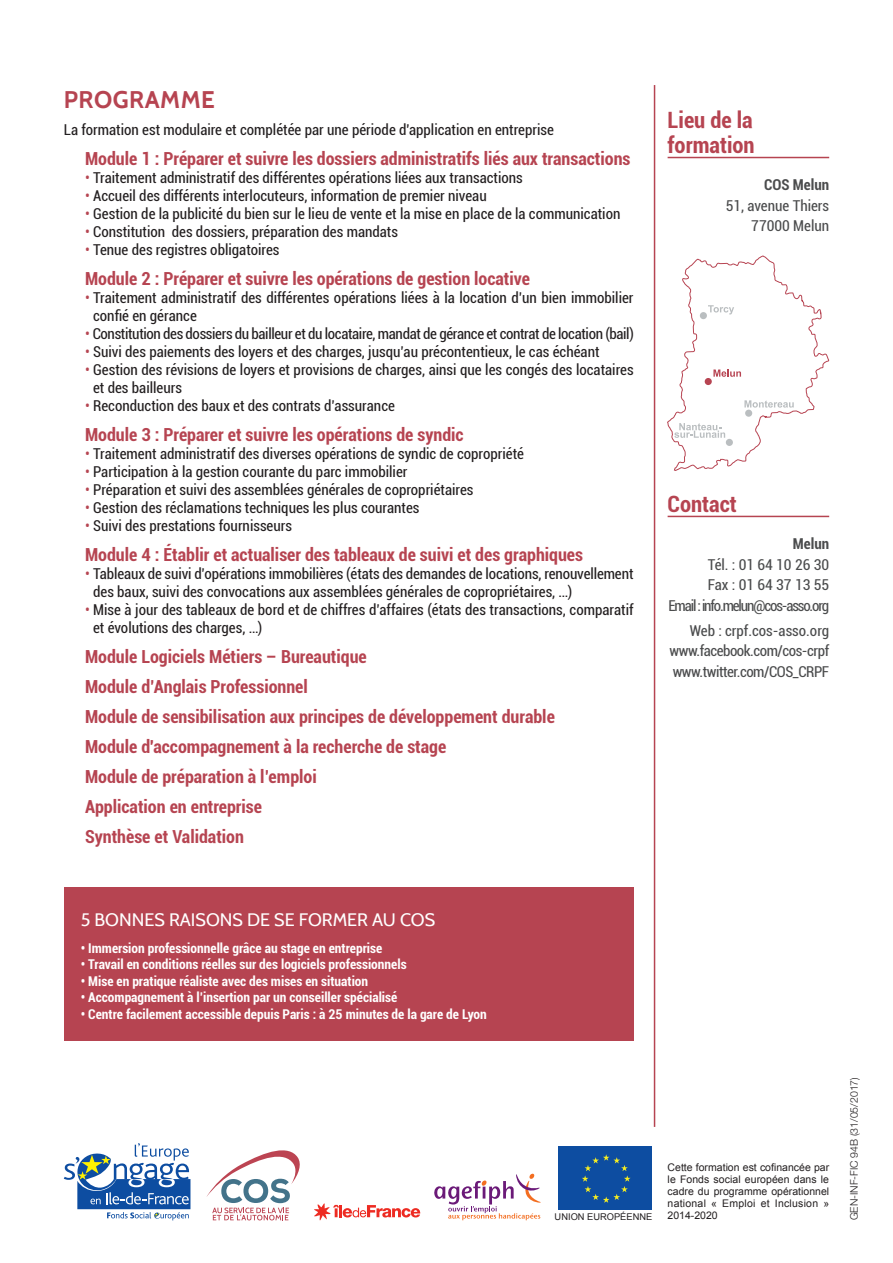
<style>
.page{position:relative;width:893px;height:1263px;background:#fff}
.page>*{position:absolute;margin:0;border:0;box-sizing:border-box;transform-origin:0 0}
.t1{font:700 24px "Cabin";letter-spacing:.02em;color:#b64451}
.t2{font:700 condensed 22.5px/24.8px "Roboto";color:#b64451}
.t3{font:700 condensed 18px/30px "Roboto";color:#b64451}
.t4{font:18px "Cabin";color:#fff}
.t5{font:condensed 15px/18px "Roboto";color:#231f20}
.t6{font:condensed 15px "Roboto";letter-spacing:-.025em;color:#231f20}
.t7{font:condensed 15px/20.7px "Roboto";letter-spacing:-.03em;color:#4b4c4d;text-align:justify}
.t8{font:condensed 15px/20.7px "Roboto";letter-spacing:-.075em;color:#4b4c4d;text-align:right}
.t9{font:condensed 15px/20.7px "Roboto";color:#4b4c4d;text-align:right}
.t10{font:700 condensed 15px "Roboto";color:#4b4c4d}
.t11{font:700 condensed 13.5px "Roboto";color:#fff}
.t12{font:10.5px/12px "Arial";color:#231f20;text-align:justify}
.t13{font:300 10.5px "Helvetica Neue LT Pro";color:#231f20}
.t14{font:9.3px "Arial";color:#231f20}
.s1{color:#b64451}
</style>
<div class="page">
<div style="left:64px;top:887px;width:570px;height:153px;background:#b64451"></div>
<hr style="left:654px;top:85px;width:1px;height:1042px;background:#b64451">
<hr style="left:668px;top:157px;width:161px;height:1px;background:#b64451">
<hr style="left:668px;top:516px;width:161px;height:1px;background:#b64451">
<svg style="left:667px;top:256px;width:162px;height:215px"></svg>
<svg style="left:206px;top:1150px;width:94px;height:70px"></svg>
<svg style="left:434px;top:1174px;width:107px;height:46px"></svg>
<svg style="left:314px;top:1203px;width:106px;height:17px"></svg>
<div style="left:558px;top:1146px;width:93px;height:64px;background:#0d4da1"></div>
<svg style="left:582px;top:1154px;width:49px;height:49px"></svg>
<svg style="left:64px;top:1143px;width:126px;height:77px"></svg>
<h1 class="t1" style="left:64px;top:85px;width:152px">PROGRAMME</h1>
<p class="t5" style="left:64px;top:120px;width:492px">La formation est modulaire et complétée par une période d'application en entreprise</p>
<p class="t3" style="left:85px;top:143px;width:547px">Module 1 : Préparer et suivre les dossiers administratifs liés aux transactions</p>
<p class="t5" style="left:85px;top:168px;width:439px"><span class="s1">•</span> Traitement administratif des différentes opérations liées aux transactions</p>
<p class="t5" style="left:85px;top:186px;width:403px"><span class="s1">•</span> Accueil des différents interlocuteurs, information de premier niveau</p>
<p class="t5" style="left:85px;top:204px;width:537px"><span class="s1">•</span> Gestion de la publicité du bien sur le lieu de vente et la mise en place de la communication</p>
<p class="t5" style="left:85px;top:222px;width:314px"><span class="s1">•</span> Constitution des dossiers, préparation des mandats</p>
<p class="t5" style="left:85px;top:240px;width:196px"><span class="s1">•</span> Tenue des registres obligatoires</p>
<p class="t3" style="left:85px;top:263px;width:446px">Module 2 : Préparer et suivre les opérations de gestion locative</p>
<p class="t5" style="left:93px;top:288px;width:542px;text-indent:-8px"><span class="s1">•</span> Traitement administratif des différentes opérations liées à la location d’un bien immobilier confié en gérance</p>
<p class="t6" style="left:85px;top:323px;width:550px"><span class="s1">•</span> Constitution des dossiers du bailleur et du locataire, mandat de gérance et contrat de location (bail)</p>
<p class="t5" style="left:85px;top:342px;width:516px"><span class="s1">•</span> Suivi des paiements des loyers et des charges, jusqu’au précontentieux, le cas échéant</p>
<p class="t5" style="left:93px;top:360px;width:542px;text-indent:-8px"><span class="s1">•</span> Gestion des révisions de loyers et provisions de charges, ainsi que les congés des locataires et des bailleurs</p>
<p class="t5" style="left:85px;top:396px;width:311px"><span class="s1">•</span> Reconduction des baux et des contrats d’assurance</p>
<p class="t3" style="left:85px;top:419px;width:380px">Module 3 : Préparer et suivre les opérations de syndic</p>
<p class="t5" style="left:85px;top:444px;width:440px"><span class="s1">•</span> Traitement administratif des diverses opérations de syndic de copropriété</p>
<p class="t5" style="left:85px;top:462px;width:324px"><span class="s1">•</span> Participation à la gestion courante du parc immobilier</p>
<p class="t5" style="left:85px;top:480px;width:390px"><span class="s1">•</span> Préparation et suivi des assemblées générales de copropriétaires</p>
<p class="t5" style="left:85px;top:498px;width:336px"><span class="s1">•</span> Gestion des réclamations techniques les plus courantes</p>
<p class="t5" style="left:85px;top:516px;width:209px"><span class="s1">•</span> Suivi des prestations fournisseurs</p>
<p class="t3" style="left:85px;top:539px;width:500px">Module 4 : Établir et actualiser des tableaux de suivi et des graphiques</p>
<p class="t5" style="left:93px;top:564px;width:542px;text-indent:-8px"><span class="s1">•</span> Tableaux de suivi d’opérations immobilières (états des demandes de locations, renouvellement des baux, suivi des convocations aux assemblées générales de copropriétaires, …)</p>
<p class="t5" style="left:93px;top:600px;width:542px;text-indent:-8px"><span class="s1">•</span> Mise à jour des tableaux de bord et de chiffres d’affaires (états des transactions, comparatif et évolutions des charges, …)</p>
<p class="t3" style="left:85px;top:641px;width:471px">Module Logiciels Métiers – Bureautique<br>Module d’Anglais Professionnel<br>Module de sensibilisation aux principes de développement durable Module d'accompagnement à la recherche de stage<br>Module de préparation à l’emploi<br>Application en entreprise<br>Synthèse et Validation</p>
<h2 class="t2" style="left:668px;top:107px;width:88px">Lieu de la formation</h2>
<p class="t10" style="left:764px;top:174px;width:66px">COS Melun</p>
<p class="t9" style="left:726px;top:195px;width:105px">51, avenue Thiers<br>77000 Melun</p>
<h2 class="t2" style="left:668px;top:491px;width:71px">Contact</h2>
<p class="t10" style="left:793px;top:533px;width:38px">Melun</p>
<p class="t8" style="left:668px;top:553px;width:162px">Tél. : 01 64 10 26 30<br>Fax : 01 64 37 13 55<br>Email : info.melun@cos-asso.org</p>
<p class="t7" style="left:670px;top:619px;width:161px;text-indent:20px">Web : crpf.cos-asso.org www.facebook.com/cos-crpf www.twitter.com/COS_CRPF</p>
<p class="t4" style="left:81px;top:908px;width:356px">5 BONNES RAISONS DE SE FORMER AU COS</p>
<p class="t11" style="left:81px;top:938px;width:303px">• Immersion professionnelle grâce au stage en entreprise</p>
<p class="t11" style="left:81px;top:955px;width:327px">• Travail en conditions réelles sur des logiciels professionnels</p>
<p class="t11" style="left:81px;top:971px;width:289px">• Mise en pratique réaliste avec des mises en situation</p>
<p class="t11" style="left:81px;top:988px;width:318px">• Accompagnement à l’insertion par un conseiller spécialisé</p>
<p class="t11" style="left:81px;top:1004px;width:408px">• Centre facilement accessible depuis Paris : à 25 minutes de la gare de Lyon</p>
<p class="t12" style="left:668px;top:1161px;width:163px">Cette formation est cofinancée par le Fonds social européen dans le cadre du programme opérationnel national « Emploi et Inclusion »</p>
<p class="t14" style="left:555px;top:1211px;width:99px">UNION EUROPÉENNE</p>
<p class="t12" style="left:668px;top:1209px;width:52px">2014-2020</p>
<p class="t13" style="left:848px;top:1220px;width:145px;rotate:-90deg">GEN-INF-FIC 94B (31/05/2017)</p>
</div>
